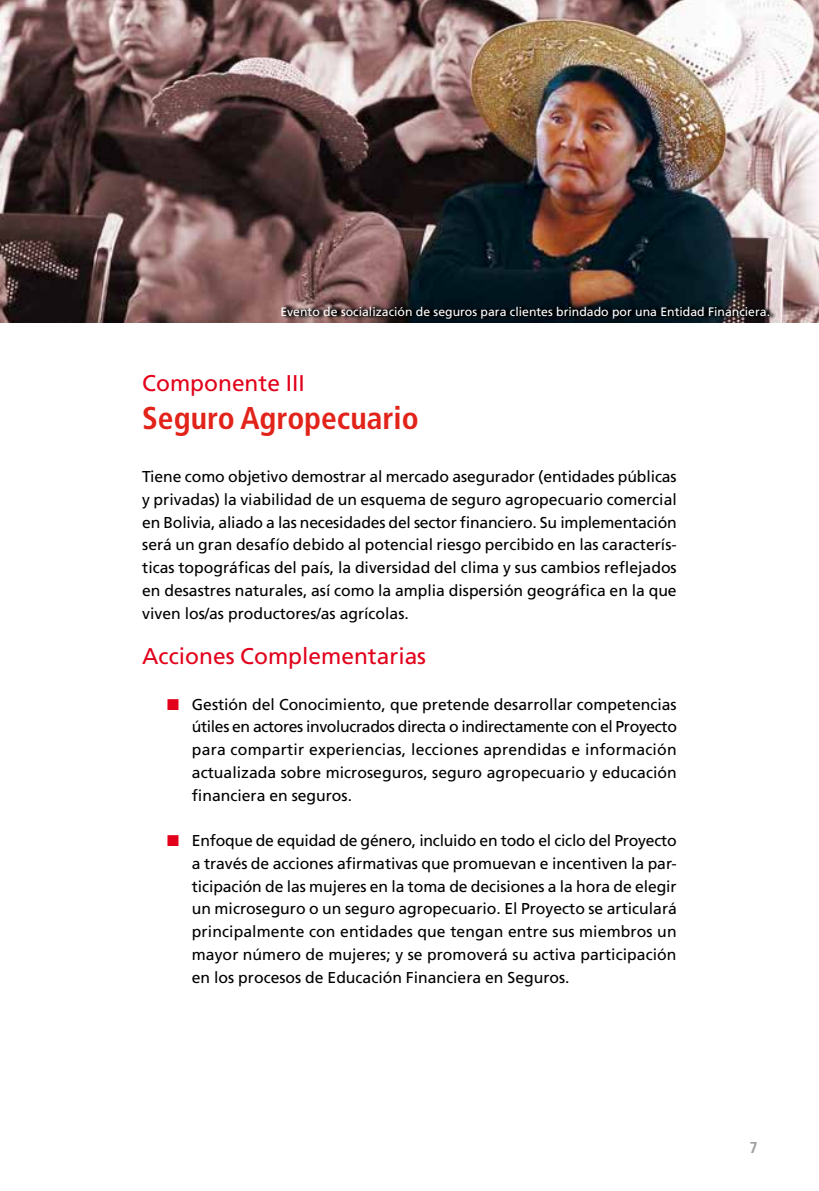
<style>
.page{position:relative;width:819px;height:1191px;background:#fff}
.page>*{position:absolute;margin:0;border:0;box-sizing:border-box;transform-origin:0 0}
.t1{font:700 condensed 31.5px "Frutiger LT Std";color:#e2231a}
.t2{font:22.75px "Frutiger LT Std";color:#e2001a}
.t3{font:15.75px/22.8px "Frutiger LT Std";color:#000;text-align:justify}
.t4{font:700 condensed 15.75px "Frutiger LT Std";color:#9c9e9f}
.t5{font:12.25px "Frutiger LT Std";color:#fff}
.s1{color:#e2001a}
</style>
<div class="page">
<img style="left:0;top:0;width:819px;height:323px">
<div style="left:282px;top:303px;width:494px;height:19px;background:#000;opacity:.98"></div>
<p class="t5" style="left:280px;top:304px;width:491px">Evento de socialización de seguros para clientes brindado por una Entidad Financiera.</p>
<h2 class="t2" style="left:142px;top:370px;width:164px">Componente III</h2>
<h1 class="t1" style="left:142px;top:399px;width:278px">Seguro Agropecuario</h1>
<p class="t3" style="left:142px;top:465px;width:536px">Tiene como objetivo demostrar al mercado asegurador (entidades públicas y privadas) la viabilidad de un esquema de seguro agropecuario comercial en Bolivia, aliado a las necesidades del sector financiero. Su implementación será un gran desafío debido al potencial riesgo percibido en las caracterís&shy;ticas topográficas del país, la diversidad del clima y sus cambios reflejados en desastres naturales, así como la amplia dispersión geográfica en la que viven los/as productores/as agrícolas.</p>
<h2 class="t2" style="left:142px;top:643px;width:285px">Acciones Complementarias</h2>
<p class="t3" style="left:192px;top:693px;width:486px;text-indent:-25px"><span class="s1">■</span> Gestión del Conocimiento, que pretende desarrollar competencias útiles en actores involucrados directa o indirectamente con el Proyecto para compartir experiencias, lecciones aprendidas e información actualizada sobre microseguros, seguro agropecuario y educación financiera en seguros.</p>
<p class="t3" style="left:192px;top:829px;width:486px;text-indent:-25px"><span class="s1">■</span> Enfoque de equidad de género, incluido en todo el ciclo del Proyecto a través de acciones afirmativas que promuevan e incentiven la par&shy;ticipación de las mujeres en la toma de decisiones a la hora de elegir un microseguro o un seguro agropecuario. El Proyecto se articulará principalmente con entidades que tengan entre sus miembros un mayor número de mujeres; y se promoverá su activa participación en los procesos de Educación Financiera en Seguros.</p>
<p class="t4" style="left:749px;top:1138px;width:10px">7</p>
</div>
